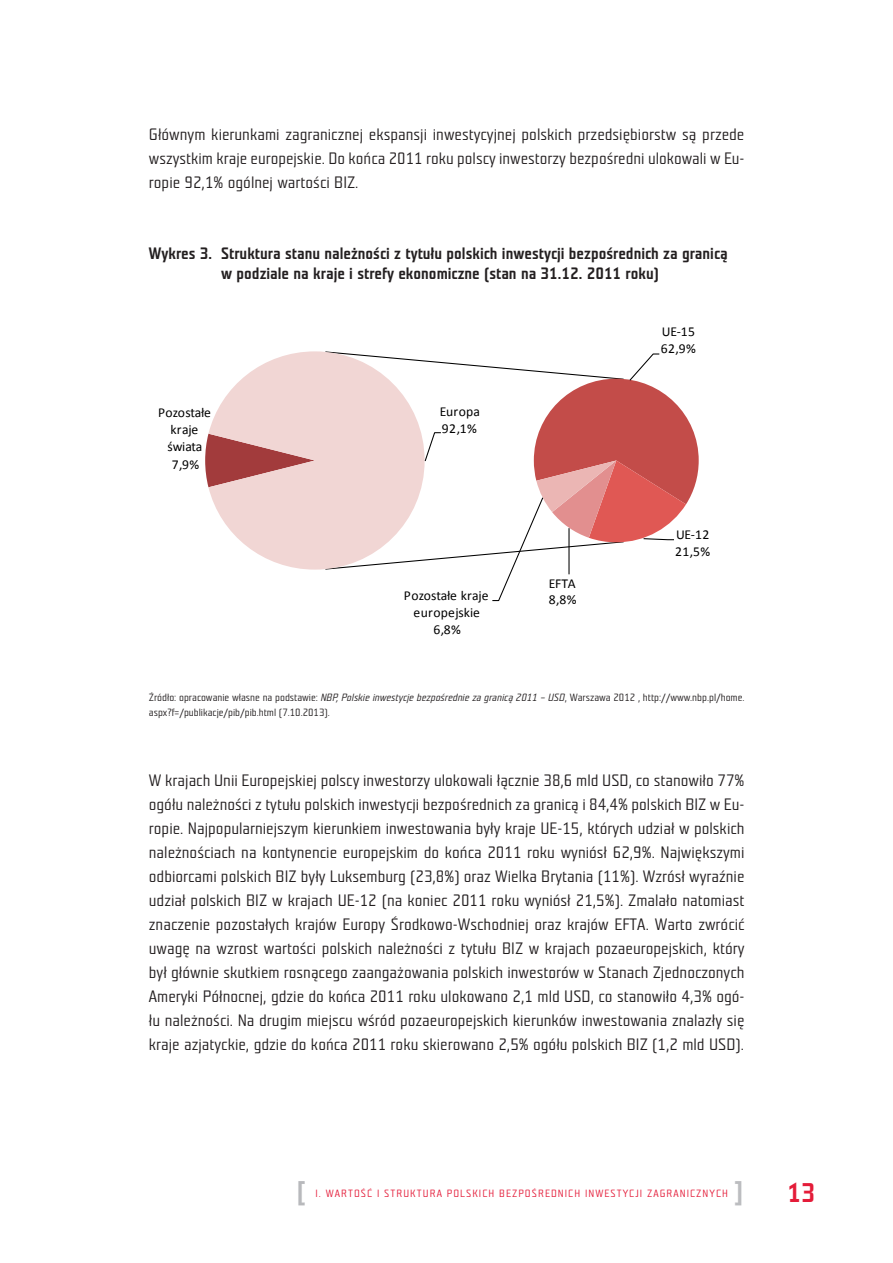
<style>
.page{position:relative;width:893px;height:1263px;background:#fff}
.page>*{position:absolute;margin:0;border:0;box-sizing:border-box;transform-origin:0 0}
.t1{font:700 27px "Teuton Mager";color:#e41c39}
.t2{font:700 27px "Teuton Mager";color:#b8b9bc}
.t3{font:700 27px "Teuton Mager";color:#bcbdc0}
.t4{font:16.5px/24px "Teuton Mager";color:#231f20;text-align:justify}
.t5{font:700 16.5px/19.5px "Teuton Mager";color:#231f20;text-align:center}
.t6{font:13.65px/16.8px "Calibri";color:#000001}
.t7{font:10.5px/15px "Teuton Mager";color:#231f20}
.t8{font:10.5px "Teuton Mager";letter-spacing:.1em;color:#e41c39}
.s1{font-style:italic}
</style>
<div class="page">
<svg style="left:205px;top:351px;width:494px;height:251px"></svg>
<p class="t4" style="left:149px;top:123px;width:597px">Głównym kierunkami zagranicznej ekspansji inwestycyjnej polskich przedsiębiorstw są przede wszystkim kraje europejskie. Do końca 2011 roku polscy inwestorzy bezpośredni ulokowali w Eu&shy;ropie 92,1% ogólnej wartości BIZ.</p>
<p class="t5" style="left:149px;top:245px;width:580px">Wykres 3. Struktura stanu należności z tytułu polskich inwestycji bezpośrednich za granicą w podziale na kraje i strefy ekonomiczne (stan na 31.12. 2011 roku)</p>
<p class="t6" style="left:158px;top:406px;width:54px;text-align:center">Pozostałe kraje świata<br>7,9%</p>
<p class="t6" style="left:440px;top:404px;width:42px">Europa<br>92,1%</p>
<p class="t6" style="left:549px;top:576px;width:28px">EFTA</p>
<p class="t6" style="left:404px;top:589px;width:86px">Pozostałe kraje</p>
<p class="t6" style="left:549px;top:593px;width:29px">8,8%</p>
<p class="t6" style="left:413px;top:605px;width:68px;text-align:center">europejskie<br>6,8%</p>
<p class="t6" style="left:661px;top:325px;width:36px">UE-15<br>62,9%</p>
<p class="t6" style="left:675px;top:527px;width:36px">UE-12<br>21,5%</p>
<p class="t7" style="left:149px;top:691px;width:597px">Źródło: opracowanie własne na podstawie: <span class="s1">NBP, Polskie inwestycje bezpośrednie za granicą 2011 – USD</span>, Warszawa 2012 , http://www.nbp.pl/home. aspx?f=/publikacje/pib/pib.html (7.10.2013).</p>
<p class="t4" style="left:149px;top:769px;width:597px">W krajach Unii Europejskiej polscy inwestorzy ulokowali łącznie 38,6 mld USD, co stanowiło 77% ogółu należności z tytułu polskich inwestycji bezpośrednich za granicą i 84,4% polskich BIZ w Eu&shy;ropie. Najpopularniejszym kierunkiem inwestowania były kraje UE-15, których udział w polskich należnościach na kontynencie europejskim do końca 2011 roku wyniósł 62,9%. Największymi odbiorcami polskich BIZ były Luksemburg (23,8%) oraz Wielka Brytania (11%). Wzrósł wyraźnie udział polskich BIZ w krajach UE-12 (na koniec 2011 roku wyniósł 21,5%). Zmalało natomiast znaczenie pozostałych krajów Europy Środkowo-Wschodniej oraz krajów EFTA. Warto zwrócić uwagę na wzrost wartości polskich należności z tytułu BIZ w krajach pozaeuropejskich, który był głównie skutkiem rosnącego zaangażowania polskich inwestorów w Stanach Zjednoczonych Ameryki Północnej, gdzie do końca 2011 roku ulokowano 2,1 mld USD, co stanowiło 4,3% ogó&shy;łu należności. Na drugim miejscu wśród pozaeuropejskich kierunków inwestowania znalazły się kraje azjatyckie, gdzie do końca 2011 roku skierowano 2,5% ogółu polskich BIZ (1,2 mld USD).</p>
<h1 class="t2" style="left:296px;top:1178px;width:13px">[</h1>
<p class="t8" style="left:315px;top:1188px;width:414px">I. WARTOŚĆ I STRUKTURA POLSKICH BEZPOŚREDNICH INWESTYCJI ZAGRANICZNYCH</p>
<h1 class="t3" style="left:733px;top:1178px;width:13px">]</h1>
<h1 class="t1" style="left:787px;top:1180px;width:30px">13</h1>
</div>
